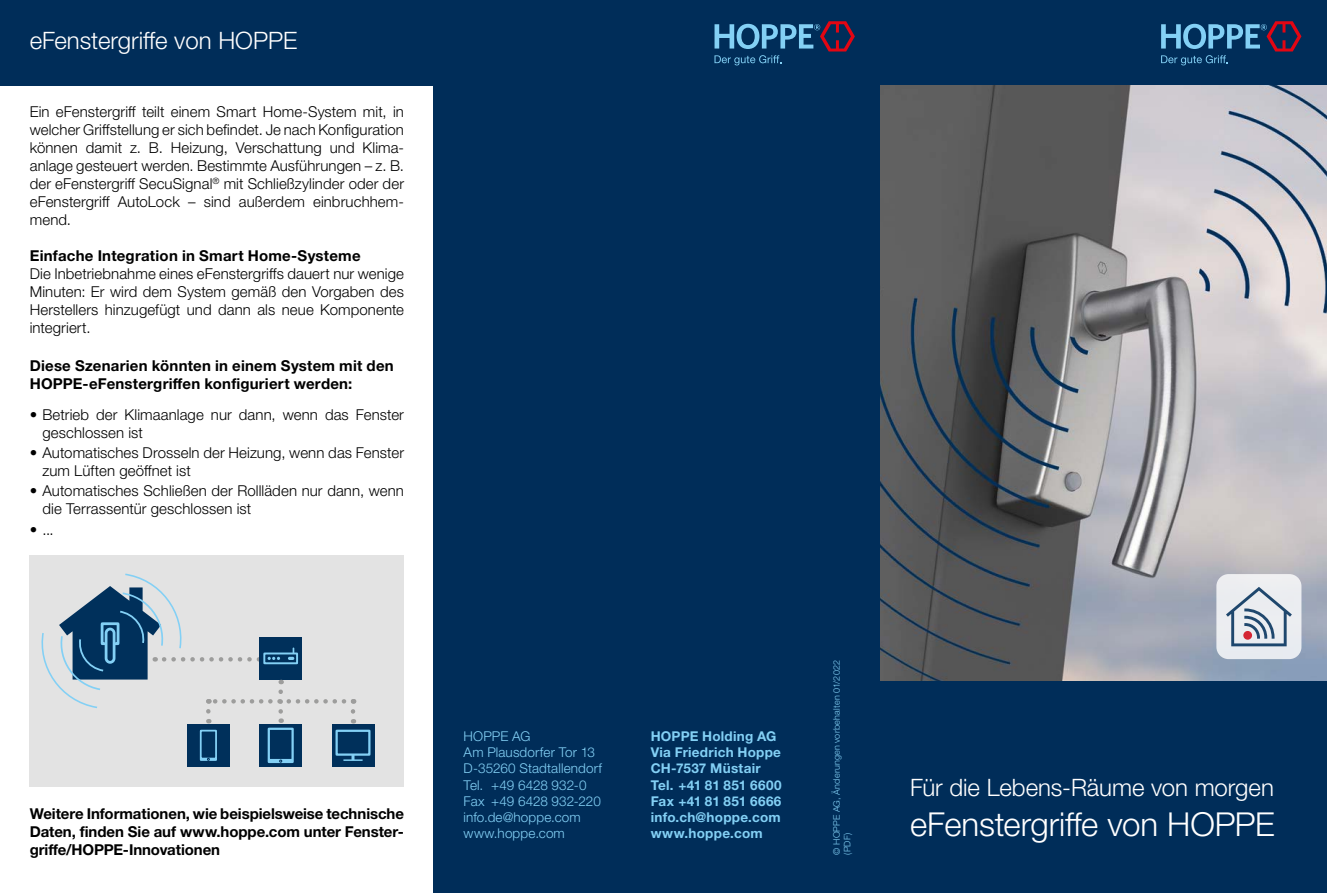
<style>
.page{position:relative;width:1327px;height:893px;background:#fff}
.page>*{position:absolute;margin:0;border:0;box-sizing:border-box;transform-origin:0 0}
.t1{font:300 33px "Helvetica Neue LTW1 G";letter-spacing:-.005em;color:#fff}
.t2{font:300 24px "Helvetica Neue LTW1 G";color:#fff}
.t3{font:300 15px/18px "Helvetica Neue LTW1 G";letter-spacing:.005em;color:#000}
.t4{font:700 15px/18px "Helvetica Neue LTW1 G";letter-spacing:.015em;color:#000;text-align:justify}
.t5{font:300 13.5px/16.2px "Helvetica Neue LTW1 G";letter-spacing:.01em;color:#83d0f5}
.t6{font:700 13.5px/16.2px "Helvetica Neue LTW1 G";letter-spacing:.02em;color:#83d0f5}
.t7{font:300 9px/10.8px "Helvetica Neue LTW1 G";letter-spacing:.025em;color:#83d0f5}
</style>
<div class="page">
<div style="left:434px;top:0;width:893px;height:893px;background:#002d59"></div>
<svg style="left:1161px;top:21px;width:140px;height:44px"></svg>
<svg style="left:714px;top:21px;width:141px;height:44px"></svg>
<div style="left:0;top:0;width:434px;height:85px;background:#002d59"></div>
<img style="left:880px;top:85px;width:447px;height:595px">
<div style="left:30px;top:556px;width:374px;height:231px;background:#e3e3e3"></div>
<div style="left:187px;top:724px;width:43px;height:43px;background:#00305b"></div>
<div style="left:332px;top:724px;width:42px;height:43px;background:#00305b"></div>
<div style="left:335px;top:730px;width:35px;height:26px;border:2px solid #83d0f5"></div>
<div style="left:259px;top:724px;width:43px;height:43px;background:#00305b"></div>
<svg style="left:41px;top:573px;width:321px;height:191px"></svg>
<div style="left:1216px;top:574px;width:85px;height:85px;background:#ebedf1;border-radius:12px"></div>
<svg style="left:1226px;top:587px;width:66px;height:59px"></svg>
<h2 class="t2" style="left:30px;top:26px;width:269px">eFenstergriffe von HOPPE</h2>
<p class="t3" style="left:30px;top:103px;width:376px;text-align:justify">Ein eFenstergriff teilt einem Smart Home-System mit, in welcher Griffstellung er sich befindet. Je nach Konfiguration können damit z. B. Heizung, Verschattung und Klima&shy;anlage gesteuert werden. Bestimmte Ausführungen – z. B. der eFenstergriff SecuSignal<sup>®</sup> mit Schließzylinder oder der eFenstergriff AutoLock – sind außerdem einbruchhem&shy;mend.</p>
<p class="t4" style="left:30px;top:247px;width:332px">Einfache Integration in Smart Home-Systeme</p>
<p class="t3" style="left:30px;top:265px;width:376px;text-align:justify">Die Inbetriebnahme eines eFenstergriffs dauert nur wenige Minuten: Er wird dem System gemäß den Vorgaben des Herstellers hinzugefügt und dann als neue Komponente integriert.</p>
<p class="t4" style="left:30px;top:356px;width:365px">Diese Szenarien könnten in einem System mit den<br>HOPPE-eFenstergriffen konfiguriert werden:</p>
<p class="t3" style="left:43px;top:406px;width:363px;text-indent:-13px">• Betrieb der Klimaanlage nur dann, wenn das Fenster geschlossen ist</p>
<p class="t3" style="left:43px;top:444px;width:363px;text-indent:-13px">• Automatisches Drosseln der Heizung, wenn das Fenster zum Lüften geöffnet ist</p>
<p class="t3" style="left:43px;top:482px;width:363px;text-indent:-13px">• Automatisches Schließen der Rollläden nur dann, wenn die Terrassentür geschlossen ist</p>
<p class="t3" style="left:30px;top:520px;width:25px">• ...</p>
<p class="t4" style="left:30px;top:804px;width:376px">Weitere Informationen, wie beispielsweise technische Daten, finden Sie auf www.hoppe.com unter Fenster&shy;griffe/HOPPE-Innovationen</p>
<p class="t5" style="left:463px;top:728px;width:140px">HOPPE AG<br>Am Plausdorfer Tor 13<br>D-35260 Stadtallendorf<br>Tel. +49 6428 932-0<br>Fax +49 6428 932-220 info.de@hoppe.com www.hoppe.com</p>
<p class="t6" style="left:651px;top:728px;width:132px">HOPPE Holding AG<br>Via Friedrich Hoppe<br>CH-7537 Müstair<br>Tel. +41 81 851 6600<br>Fax +41 81 851 6666 info.ch@hoppe.com www.hoppe.com</p>
<p class="t7" style="left:831px;top:855px;width:196px;rotate:-90deg">© HOPPE AG, Änderungen vorbehalten 01/2022 (PDF)</p>
<h2 class="t2" style="left:910px;top:773px;width:365px">Für die Lebens-Räume von morgen</h2>
<h1 class="t1" style="left:910px;top:804px;width:366px">eFenstergriffe von HOPPE</h1>
</div>
